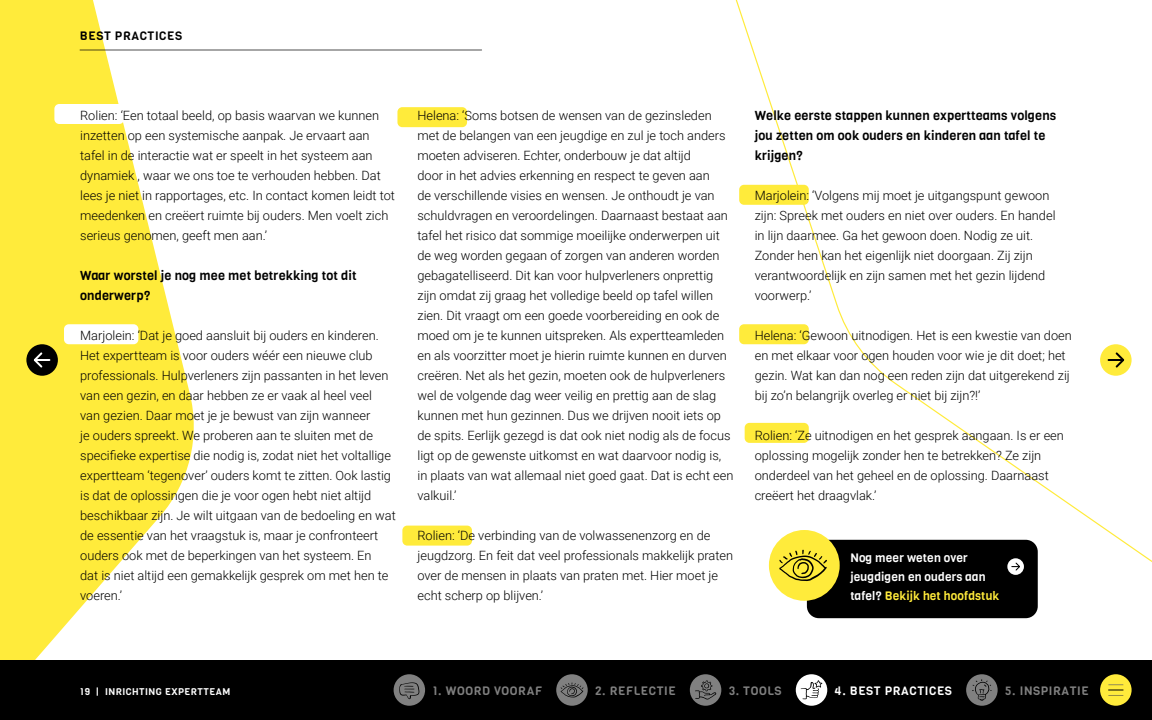
<style>
.page{position:relative;width:1152px;height:720px;background:#fff}
.page>*{position:absolute;margin:0;border:0;box-sizing:border-box;transform-origin:0 0}
.t1{font:300 12.8px/20px "Roboto";color:#000}
.t2{font:12.8px/20px "Viga";letter-spacing:.01em;color:#000}
.t3{font:12px/19px "Viga";letter-spacing:.01em;color:#fff}
.t4{font:12px "Viga";letter-spacing:.05em;color:#808080}
.t5{font:12px "Viga";letter-spacing:.05em;color:#fff}
.t6{font:12px "Viga";letter-spacing:.05em;color:#000}
.t7{font:9.6px "Viga";letter-spacing:.05em;color:#fff}
.s1{color:#ffeb3b}
</style>
<div class="page">
<svg style="left:735px;top:0;width:417px;height:588px"></svg>
<svg style="left:0;top:0;width:200px;height:660px;fill:#ffeb3b"></svg>
<div style="left:26px;top:344px;width:32px;height:32px;background:#000;border-radius:50%"></div>
<svg style="left:33px;top:352px;width:16px;height:16px"></svg>
<div style="left:1100px;top:344px;width:32px;height:32px;background:#ffeb3b;border-radius:50%"></div>
<svg style="left:1109px;top:352px;width:16px;height:16px"></svg>
<hr style="left:80px;top:50px;width:402px;height:1px;background:#000">
<div style="left:54px;top:104px;width:70px;height:20px;background:#fff;border-radius:5px"></div>
<div style="left:64px;top:324px;width:74px;height:20px;background:#fff;border-radius:5px"></div>
<div style="left:397px;top:107px;width:70px;height:20px;background:#ffeb3b;border-radius:5px"></div>
<div style="left:402px;top:526px;width:70px;height:20px;background:#ffeb3b;border-radius:5px"></div>
<div style="left:739px;top:185px;width:70px;height:20px;background:#ffeb3b;border-radius:5px"></div>
<div style="left:739px;top:324px;width:70px;height:20px;background:#ffeb3b;border-radius:5px"></div>
<div style="left:745px;top:423px;width:64px;height:20px;background:#ffeb3b;border-radius:5px"></div>
<div style="left:807px;top:540px;width:231px;height:78px;background:#000;border-radius:12px"></div>
<div style="left:769px;top:530px;width:71px;height:71px;background:#ffeb3b;border-radius:50%"></div>
<svg style="left:779px;top:550px;width:48px;height:31px"></svg>
<svg style="left:1007px;top:558px;width:17px;height:17px"></svg>
<svg style="left:1012px;top:562px;width:9px;height:10px"></svg>
<div style="left:0;top:660px;width:1152px;height:60px;background:#000"></div>
<div style="left:1100px;top:674px;width:32px;height:32px;background:#ffeb3b;border-radius:50%"></div>
<svg style="left:1108px;top:684px;width:16px;height:7px"></svg>
<hr style="left:1106px;top:694px;width:20px;height:2px;background:#000;opacity:.75">
<div style="left:394px;top:674px;width:31px;height:32px;background:#808080;border-radius:50%"></div>
<svg style="left:399px;top:682px;width:20px;height:17px"></svg>
<div style="left:556px;top:674px;width:32px;height:32px;background:#808080;border-radius:50%"></div>
<svg style="left:561px;top:683px;width:22px;height:14px"></svg>
<div style="left:690px;top:674px;width:31px;height:32px;background:#808080;border-radius:50%"></div>
<svg style="left:695px;top:681px;width:21px;height:19px"></svg>
<div style="left:796px;top:674px;width:31px;height:32px;background:#fff;border-radius:50%"></div>
<svg style="left:801px;top:680px;width:21px;height:19px"></svg>
<div style="left:966px;top:674px;width:32px;height:32px;background:#808080;border-radius:50%"></div>
<svg style="left:972px;top:679px;width:20px;height:22px"></svg>
<p class="t6" style="left:80px;top:28px;width:104px">BEST PRACTICES</p>
<p class="t1" style="left:80px;top:105px;width:316px">Rolien: ‘Een totaal beeld, op basis waarvan we kunnen inzetten op een systemische aanpak. Je ervaart aan tafel in de interactie wat er speelt in het systeem aan dynamiek , waar we ons toe te verhouden hebben. Dat lees je niet in rapportages, etc. In contact komen leidt tot meedenken en creëert ruimte bij ouders. Men voelt zich serieus genomen, geeft men aan.’</p>
<p class="t2" style="left:80px;top:266px;width:278px">Waar worstel je nog mee met betrekking tot dit onderwerp?</p>
<p class="t1" style="left:80px;top:325px;width:317px">Marjolein: ‘Dat je goed aansluit bij ouders en kinderen.<br>Het expertteam is voor ouders wéér een nieuwe club professionals. Hulpverleners zijn passanten in het leven van een gezin, en daar hebben ze er vaak al heel veel<br>van gezien. Daar moet je je bewust van zijn wanneer<br>je ouders spreekt. We proberen aan te sluiten met de specifieke expertise die nodig is, zodat niet het voltallige expertteam ‘tegenover’ ouders komt te zitten. Ook lastig is dat de oplossingen die je voor ogen hebt niet altijd beschikbaar zijn. Je wilt uitgaan van de bedoeling en wat de essentie van het vraagstuk is, maar je confronteert ouders ook met de beperkingen van het systeem. En<br>dat is niet altijd een gemakkelijk gesprek om met hen te voeren.’</p>
<p class="t1" style="left:417px;top:105px;width:318px">Helena: ‘Soms botsen de wensen van de gezinsleden met de belangen van een jeugdige en zul je toch anders moeten adviseren. Echter, onderbouw je dat altijd<br>door in het advies erkenning en respect te geven aan<br>de verschillende visies en wensen. Je onthoudt je van schuldvragen en veroordelingen. Daarnaast bestaat aan tafel het risico dat sommige moeilijke onderwerpen uit de weg worden gegaan of zorgen van anderen worden gebagatelliseerd. Dit kan voor hulpverleners onprettig zijn omdat zij graag het volledige beeld op tafel willen zien. Dit vraagt om een goede voorbereiding en ook de moed om je te kunnen uitspreken. Als expertteamleden en als voorzitter moet je hierin ruimte kunnen en durven creëren. Net als het gezin, moeten ook de hulpverleners wel de volgende dag weer veilig en prettig aan de slag kunnen met hun gezinnen. Dus we drijven nooit iets op de spits. Eerlijk gezegd is dat ook niet nodig als de focus ligt op de gewenste uitkomst en wat daarvoor nodig is, in plaats van wat allemaal niet goed gaat. Dat is echt een valkuil.’</p>
<p class="t1" style="left:417px;top:525px;width:317px">Rolien: ‘De verbinding van de volwassenenzorg en de jeugdzorg. En feit dat veel professionals makkelijk praten over de mensen in plaats van praten met. Hier moet je echt scherp op blijven.’</p>
<p class="t2" style="left:755px;top:105px;width:303px">Welke eerste stappen kunnen expertteams volgens jou zetten om ook ouders en kinderen aan tafel te krijgen?</p>
<p class="t1" style="left:755px;top:185px;width:302px">Marjolein: ‘Volgens mij moet je uitgangspunt gewoon zijn: Spreek met ouders en niet over ouders. En handel in lijn daarmee. Ga het gewoon doen. Nodig ze uit.<br>Zonder hen kan het eigenlijk niet doorgaan. Zij zijn verantwoordelijk en zijn samen met het gezin lijdend voorwerp.’</p>
<p class="t1" style="left:755px;top:325px;width:319px">Helena: ‘Gewoon uitnodigen. Het is een kwestie van doen en met elkaar voor ogen houden voor wie je dit doet; het gezin. Wat kan dan nog een reden zijn dat uitgerekend zij bij zo’n belangrijk overleg er niet bij zijn?!’</p>
<p class="t1" style="left:755px;top:425px;width:311px">Rolien: ‘Ze uitnodigen en het gesprek aangaan. Is er een oplossing mogelijk zonder hen te betrekken? Ze zijn onderdeel van het geheel en de oplossing. Daarnaast creëert het draagvlak.’</p>
<p class="t3" style="left:850px;top:548px;width:150px">Nog meer weten over jeugdigen en ouders aan tafel? <span class="s1">Bekijk het hoofdstuk</span></p>
<p class="t7" style="left:80px;top:685px;width:152px">19 | INRICHTING EXPERTTEAM</p>
<p class="t4" style="left:432px;top:683px;width:111px">1. WOORD VOORAF</p>
<p class="t4" style="left:595px;top:683px;width:82px">2. REFLECTIE</p>
<p class="t4" style="left:729px;top:683px;width:54px">3. TOOLS</p>
<p class="t5" style="left:835px;top:683px;width:119px">4. BEST PRACTICES</p>
<p class="t4" style="left:1005px;top:683px;width:85px">5. INSPIRATIE</p>
</div>
